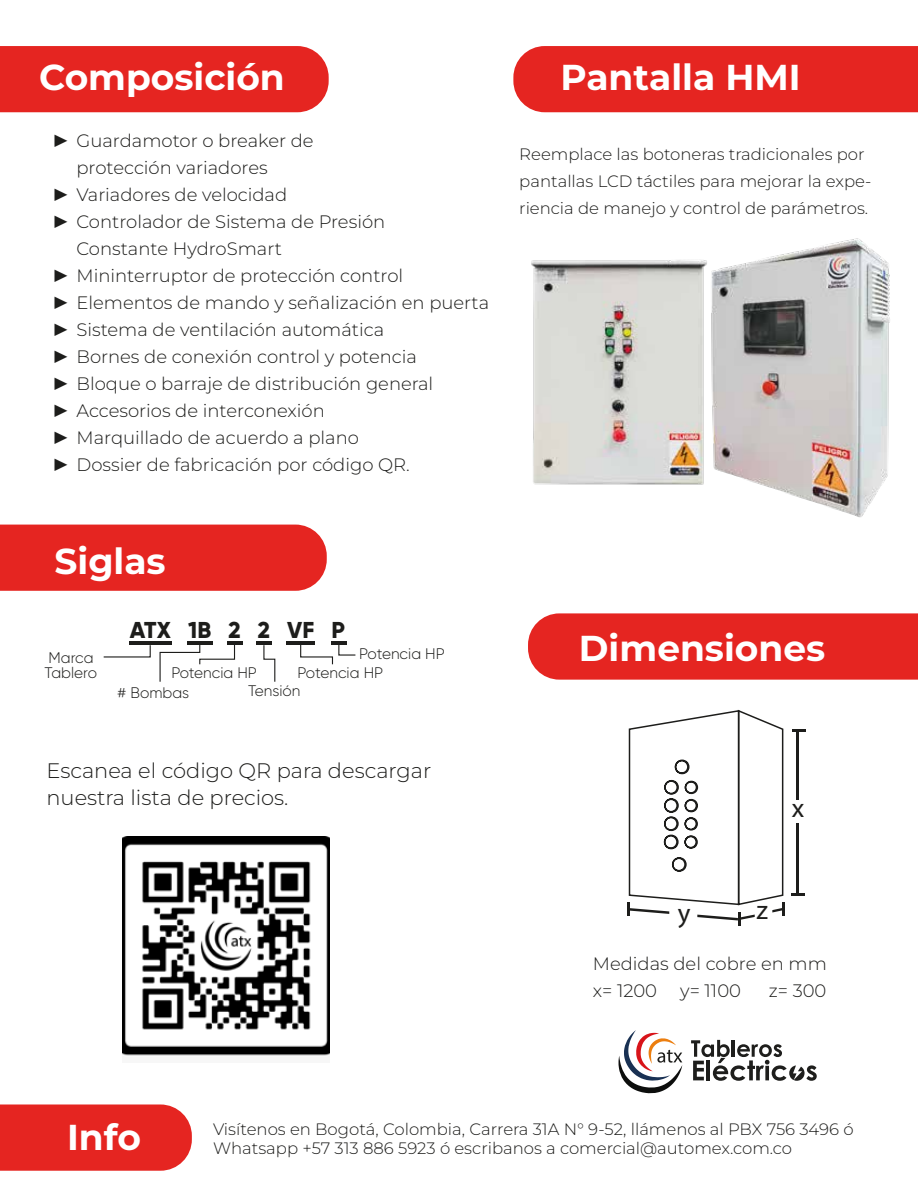
<style>
.page{position:relative;width:918px;height:1188px;background:#fff}
.page>*{position:absolute;margin:0;border:0;box-sizing:border-box;transform-origin:0 0}
.t1{font:700 36px "Montserrat";color:#fff}
.t2{font:27px "Myriad Pro";color:#1d1d1b}
.t3{font:800 22.95px "Gilroy";color:#1d1d1b}
.t4{font:300 21px/27px "Montserrat";color:#1d1d1b}
.t5{font:300 18px/27px "Montserrat";color:#1d1d1b}
.t6{font:300 16.5px/27px "Montserrat";color:#1d1d1b}
.t7{font:300 15.3px/15.3px "Gilroy";color:#1d1d1b}
.s1{font-family:"Haettenschweiler";font-weight:400}
</style>
<div class="page">
<div style="left:0;top:46px;width:329px;height:66px;background:#e52521"></div>
<div style="left:513px;top:46px;width:405px;height:66px;background:#e52521"></div>
<div style="left:528px;top:613px;width:390px;height:67px;background:#e52521"></div>
<div style="left:0;top:525px;width:327px;height:66px;background:#e52521"></div>
<div style="left:0;top:1105px;width:192px;height:66px;background:#e52521"></div>
<svg style="left:691px;top:1040px;width:126px;height:41px"></svg>
<svg style="left:618px;top:1030px;width:64px;height:63px"></svg>
<hr style="left:792px;top:729px;width:14px;height:3px;background:#1d1d1b">
<svg style="left:791px;top:893px;width:13px;height:3px"></svg>
<svg style="left:628px;top:709px;width:156px;height:217px"></svg>
<hr style="left:796px;top:731px;width:3px;height:69px;background:#1d1d1b">
<hr style="left:796px;top:824px;width:3px;height:69px;background:#1d1d1b">
<img style="left:531px;top:260px;width:160px;height:225px">
<hr style="left:129px;top:642px;width:42px;height:3px;background:#1d1d1b">
<hr style="left:227px;top:642px;width:15px;height:3px;background:#1d1d1b">
<hr style="left:256px;top:642px;width:16px;height:3px;background:#1d1d1b">
<hr style="left:286px;top:642px;width:29px;height:3px;background:#1d1d1b">
<svg style="left:103px;top:645px;width:48px;height:13px"></svg>
<svg style="left:159px;top:642px;width:77px;height:40px"></svg>
<svg style="left:263px;top:645px;width:13px;height:37px"></svg>
<svg style="left:300px;top:642px;width:56px;height:23px"></svg>
<img style="left:122px;top:837px;width:207px;height:219px">
<img style="left:691px;top:238px;width:199px;height:280px">
<h1 class="t1" style="left:39px;top:53px;width:247px">Composición</h1>
<h1 class="t1" style="left:561px;top:53px;width:242px">Pantalla HMI</h1>
<p class="t5" style="left:52px;top:127px;width:263px"><span class="s1">►</span> Guardamotor o breaker de</p>
<p class="t5" style="left:76px;top:154px;width:193px">protección variadores</p>
<p class="t5" style="left:52px;top:181px;width:237px"><span class="s1">►</span> Variadores de velocidad</p>
<p class="t5" style="left:52px;top:208px;width:335px"><span class="s1">►</span> Controlador de Sistema de Presión</p>
<p class="t5" style="left:76px;top:235px;width:207px">Constante HydroSmart</p>
<p class="t5" style="left:52px;top:262px;width:353px"><span class="s1">►</span> Mininterruptor de protección control</p>
<p class="t5" style="left:52px;top:289px;width:439px"><span class="s1">►</span> Elementos de mando y señalización en puerta</p>
<p class="t5" style="left:52px;top:316px;width:333px"><span class="s1">►</span> Sistema de ventilación automática</p>
<p class="t5" style="left:52px;top:343px;width:366px"><span class="s1">►</span> Bornes de conexión control y potencia</p>
<p class="t5" style="left:52px;top:370px;width:383px"><span class="s1">►</span> Bloque o barraje de distribución general</p>
<p class="t5" style="left:52px;top:397px;width:274px"><span class="s1">►</span> Accesorios de interconexión</p>
<p class="t5" style="left:52px;top:424px;width:308px"><span class="s1">►</span> Marquillado de acuerdo a plano</p>
<p class="t5" style="left:52px;top:451px;width:359px"><span class="s1">►</span> Dossier de fabricación por código QR.</p>
<h1 class="t1" style="left:55px;top:537px;width:113px">Siglas</h1>
<p class="t7" style="left:45px;top:650px;width:54px">Marca<br>Tablero</p>
<p class="t3" style="left:130px;top:616px;width:217px">ATX 1B 2 2 VF P</p>
<p class="t7" style="left:359px;top:646px;width:87px">Potencia HP</p>
<p class="t7" style="left:171px;top:665px;width:87px">Potencia HP</p>
<p class="t7" style="left:298px;top:665px;width:87px">Potencia HP</p>
<p class="t7" style="left:117px;top:685px;width:74px"># Bombas</p>
<p class="t7" style="left:248px;top:683px;width:54px">Tensión</p>
<p class="t4" style="left:46px;top:757px;width:386px">Escanea el código QR para descargar nuestra lista de precios.</p>
<p class="t6" style="left:519px;top:140px;width:354px">Reemplace las botoneras tradicionales por pantallas LCD táctiles para mejorar la expe&shy;riencia de manejo y control de parámetros.</p>
<h1 class="t1" style="left:579px;top:624px;width:248px">Dimensiones</h1>
<h2 class="t2" style="left:792px;top:791px;width:14px">x</h2>
<h2 class="t2" style="left:678px;top:896px;width:14px">y</h2>
<h2 class="t2" style="left:757px;top:893px;width:13px">z</h2>
<p class="t5" style="left:593px;top:950px;width:236px">Medidas del cobre en mm x= 1200</p>
<p class="t5" style="left:680px;top:977px;width:62px">y= 1100</p>
<p class="t5" style="left:769px;top:977px;width:59px">z= 300</p>
<h1 class="t1" style="left:67px;top:1113px;width:75px">Info</h1>
<p class="t6" style="left:213px;top:1118px;width:642px;line-height:19.8px">Visítenos en Bogotá, Colombia, Carrera 31A N° 9-52, llámenos al PBX 756 3496 ó<br>Whatsapp +57 313 886 5923 ó escribanos a comercial@automex.com.co</p>
</div>
